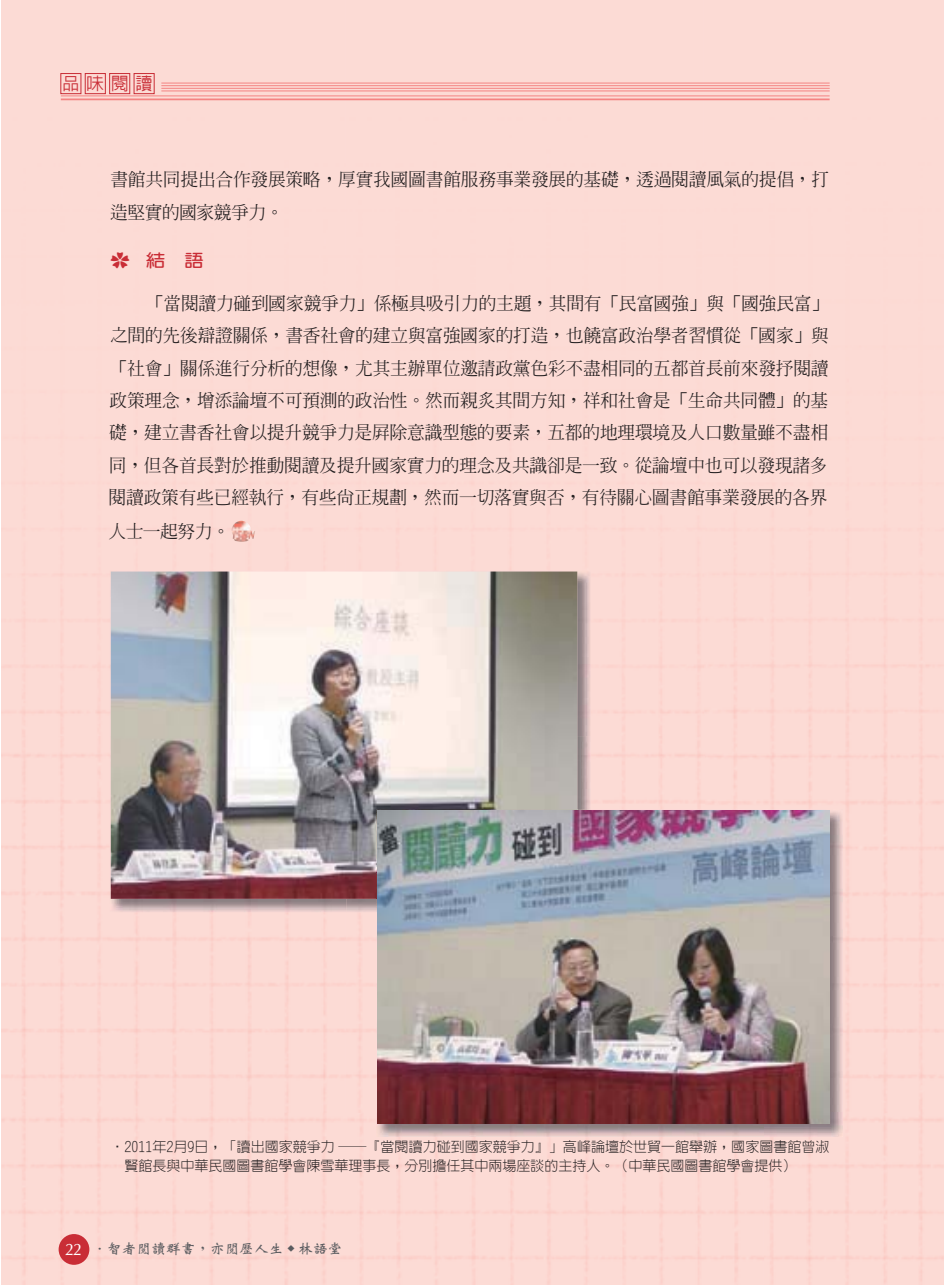
<style>
.page{position:relative;width:945px;height:1285px;background:#fff}
.page>*{position:absolute;margin:0;border:0;box-sizing:border-box;transform-origin:0 0}
.t1{font:17.85px/32.4px "AR Ming B5 Medium E Ten B5 H";letter-spacing:-.02em;color:#231f20}
.t2{font:17.5px "AR Hei B5 Medium E Ten B5 H";color:#c92d36}
.t3{font:17.32px "AR Yuan B5 Bold E Ten B5 H";color:#c92d36;scale:1.11 1}
.t4{font:14px/19.2px "AR New Hei B5 Light E Ten B5 H";color:#231f20}
.t5{font:14px "AR Wei Bei B5 Bold E Ten B5 H";color:#5a5b5f;scale:1.05 1}
.s1{font-family:"Koz Go Pro Extra Light 90 msp RKSJ H"}
.s2{font-family:"CG Omega";font-size:16.62px;color:#fff}
</style>
<div class="page">
<div style="left:1px;top:0;width:943px;height:1284px;background:#fcdbd5"></div>
<hr style="left:61px;top:98px;width:769px;height:2px;background:#f48483">
<hr style="left:61px;top:96px;width:769px;height:1px;background:#f48483">
<hr style="left:161px;top:91px;width:669px;height:1px;background:#f48483">
<hr style="left:161px;top:88px;width:669px;height:1px;background:#f48483">
<hr style="left:161px;top:85px;width:669px;height:1px;background:#f48483">
<hr style="left:161px;top:83px;width:669px;height:1px;background:#f48483">
<svg style="left:60px;top:73px;width:95px;height:21px;background:#f3bfbc"></svg>
<img style="left:232px;top:521px;width:23px;height:21px">
<img style="left:110px;top:570px;width:481px;height:342px">
<img style="left:111px;top:571px;width:466px;height:327px">
<img style="left:376px;top:809px;width:467px;height:328px">
<img style="left:377px;top:810px;width:453px;height:313px">
<p class="t2" style="left:62px;top:77px;width:92px">品味閱讀</p>
<p class="t1" style="left:110px;top:166px;width:721px">書館共同提出合作發展策略，厚實我國圖書館服務事業發展的基礎，透過閱讀風氣的提倡，打造堅實的國家競爭力。</p>
<p class="t3" style="left:110px;top:254px;width:86px"><span class="s1">✿</span> 結　語</p>
<p class="t1" style="left:109px;top:289px;width:722px;text-align:justify;text-indent:37px">「當閱讀力碰到國家競爭力」係極具吸引力的主題，其間有「民富國強」與「國強民富」之間的先後辯證關係，書香社會的建立與富強國家的打造，也饒富政治學者習慣從「國家」與「社會」關係進行分析的想像，尤其主辦單位邀請政黨色彩不盡相同的五都首長前來發抒閱讀政策理念，增添論壇不可預測的政治性。然而親炙其間方知，祥和社會是「生命共同體」的基礎，建立書香社會以提升競爭力是屏除意識型態的要素，五都的地理環境及人口數量雖不盡相同，但各首長對於推動閱讀及提升國家實力的理念及共識卻是一致。從論壇中也可以發現諸多閱讀政策有些已經執行，有些尚正規劃，然而一切落實與否，有待關心圖書館事業發展的各界</p>
<p class="t1" style="left:108px;top:518px;width:123px">人士一起努力。</p>
<p class="t4" style="left:124px;top:1139px;width:707px;text-indent:-14px">‧2011年2月9日，「讀出國家競爭力 ─『當閱讀力碰到國家競爭力』」高峰論壇於世貿一館舉辦，國家圖書館曾淑賢館長與中華民國圖書館學會陳雪華理事長，分別擔任其中兩場座談的主持人。（中華民國圖書館學會提供）</p>
<p class="t5" style="left:65px;top:1243px;width:266px"><span class="s2">22</span> ．智者閱讀群書，亦閱歷人生 <sup>◆</sup> 林語堂</p>
</div>
